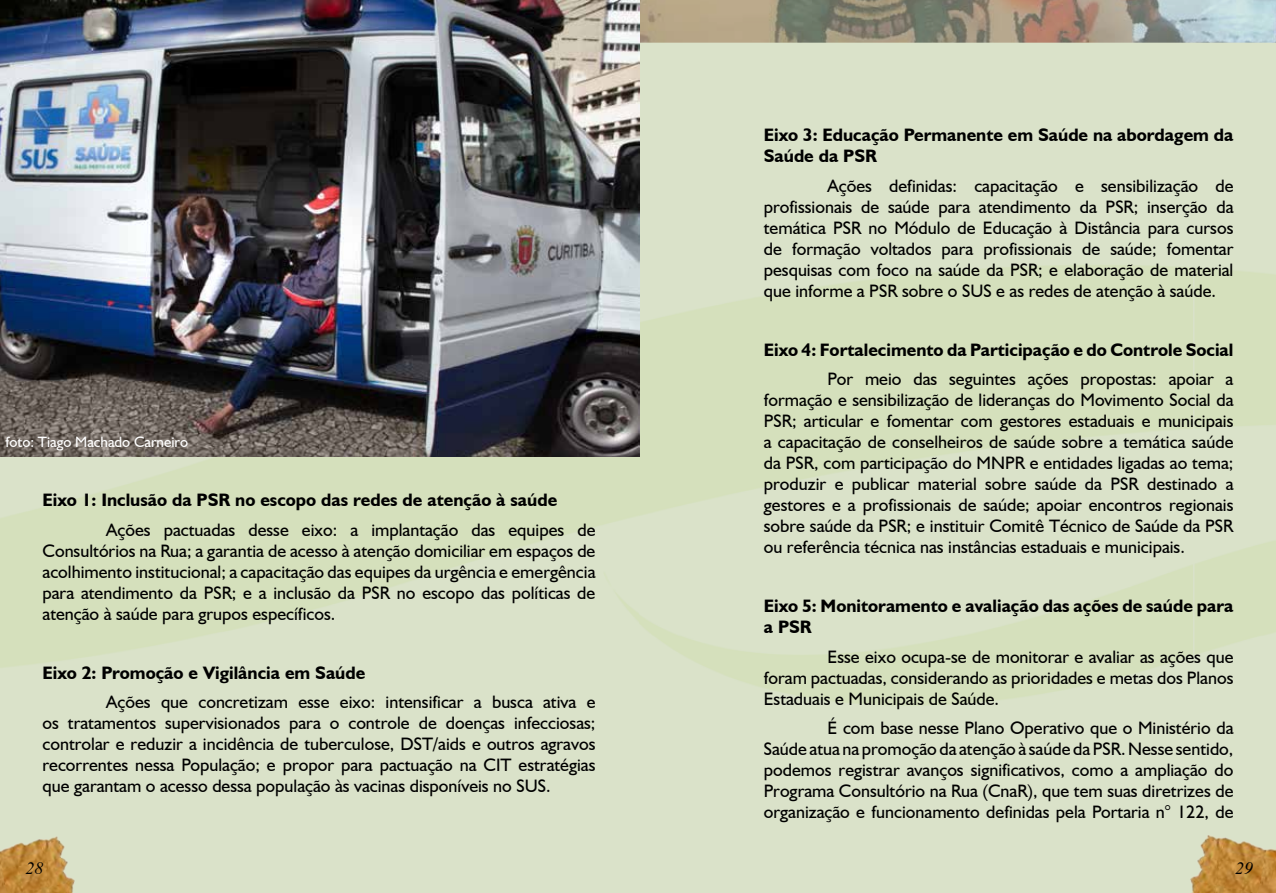
<style>
.page{position:relative;width:1276px;height:893px;background:#fff}
.page>*{position:absolute;margin:0;border:0;box-sizing:border-box;transform-origin:0 0}
.t1{font:italic 27px "Angsana New";color:#000}
.t2{font:18px/21px "Humanist 521 BT";color:#000;text-align:justify}
.t3{font:700 18px/21px "Humanist 521 BT";color:#000}
.t4{font:15px "Humanist 521 BT";color:#fff}
</style>
<div class="page">
<img style="left:0;top:43px;width:1193px;height:850px">
<svg style="left:1193px;top:43px;width:83px;height:788px;background:#d8e1c4"></svg>
<svg style="left:640px;top:0;width:636px;height:43px;background:#a09a8a"></svg>
<svg style="left:0;top:0;width:639px;height:1px"></svg>
<img style="left:0;top:833px;width:88px;height:60px">
<img style="left:1176px;top:831px;width:100px;height:62px">
<img style="left:0;top:1px;width:639px;height:455px">
<p class="t4" style="left:6px;top:433px;width:184px">foto: Tiago Machado Carneiro</p>
<p class="t3" style="left:43px;top:489px;width:516px">Eixo 1: Inclusão da PSR no escopo das redes de atenção à saúde</p>
<p class="t2" style="left:43px;top:519px;width:554px;text-indent:64px">Ações pactuadas desse eixo: a implantação das equipes de Consultórios na Rua; a garantia de acesso à atenção domiciliar em espaços de acolhimento institucional; a capacitação das equipes da urgência e emergência para atendimento da PSR; e a inclusão da PSR no escopo das políticas de atenção à saúde para grupos específicos.</p>
<p class="t3" style="left:43px;top:662px;width:324px">Eixo 2: Promoção e Vigilância em Saúde</p>
<p class="t2" style="left:43px;top:691px;width:554px;text-indent:64px">Ações que concretizam esse eixo: intensificar a busca ativa e os tratamentos supervisionados para o controle de doenças infecciosas; controlar e reduzir a incidência de tuberculose, DST/aids e outros agravos recorrentes nessa População; e propor para pactuação na CIT estratégias que garantam o acesso dessa população às vacinas disponíveis no SUS.</p>
<p class="t3" style="left:764px;top:124px;width:471px">Eixo 3: Educação Permanente em Saúde na abordagem da<br>Saúde da PSR</p>
<p class="t2" style="left:764px;top:175px;width:471px;text-indent:64px">Ações definidas: capacitação e sensibilização de profissionais de saúde para atendimento da PSR; inserção da temática PSR no Módulo de Educação à Distância para cursos de formação voltados para profissionais de saúde; fomentar pesquisas com foco na saúde da PSR; e elaboração de material que informe a PSR sobre o SUS e as redes de atenção à saúde.</p>
<p class="t3" style="left:764px;top:339px;width:471px">Eixo 4: Fortalecimento da Participação e do Controle Social</p>
<p class="t2" style="left:764px;top:368px;width:471px;text-indent:64px">Por meio das seguintes ações propostas: apoiar a formação e sensibilização de lideranças do Movimento Social da PSR; articular e fomentar com gestores estaduais e municipais a capacitação de conselheiros de saúde sobre a temática saúde da PSR, com participação do MNPR e entidades ligadas ao tema; produzir e publicar material sobre saúde da PSR destinado a gestores e a profissionais de saúde; apoiar encontros regionais sobre saúde da PSR; e instituir Comitê Técnico de Saúde da PSR ou referência técnica nas instâncias estaduais e municipais.</p>
<p class="t3" style="left:764px;top:595px;width:471px">Eixo 5: Monitoramento e avaliação das ações de saúde para a PSR</p>
<p class="t2" style="left:764px;top:646px;width:471px;text-indent:64px">Esse eixo ocupa-se de monitorar e avaliar as ações que foram pactuadas, considerando as prioridades e metas dos Planos Estaduais e Municipais de Saúde.</p>
<p class="t2" style="left:764px;top:717px;width:471px;text-indent:64px">É com base nesse Plano Operativo que o Ministério da Saúde atua na promoção da atenção à saúde da PSR. Nesse sentido, podemos registrar avanços significativos, como a ampliação do Programa Consultório na Rua (CnaR), que tem suas diretrizes de organização e funcionamento definidas pela Portaria n° 122, de</p>
<h1 class="t1" style="left:26px;top:849px;width:19px">28</h1>
<h1 class="t1" style="left:1235px;top:849px;width:19px">29</h1>
</div>
